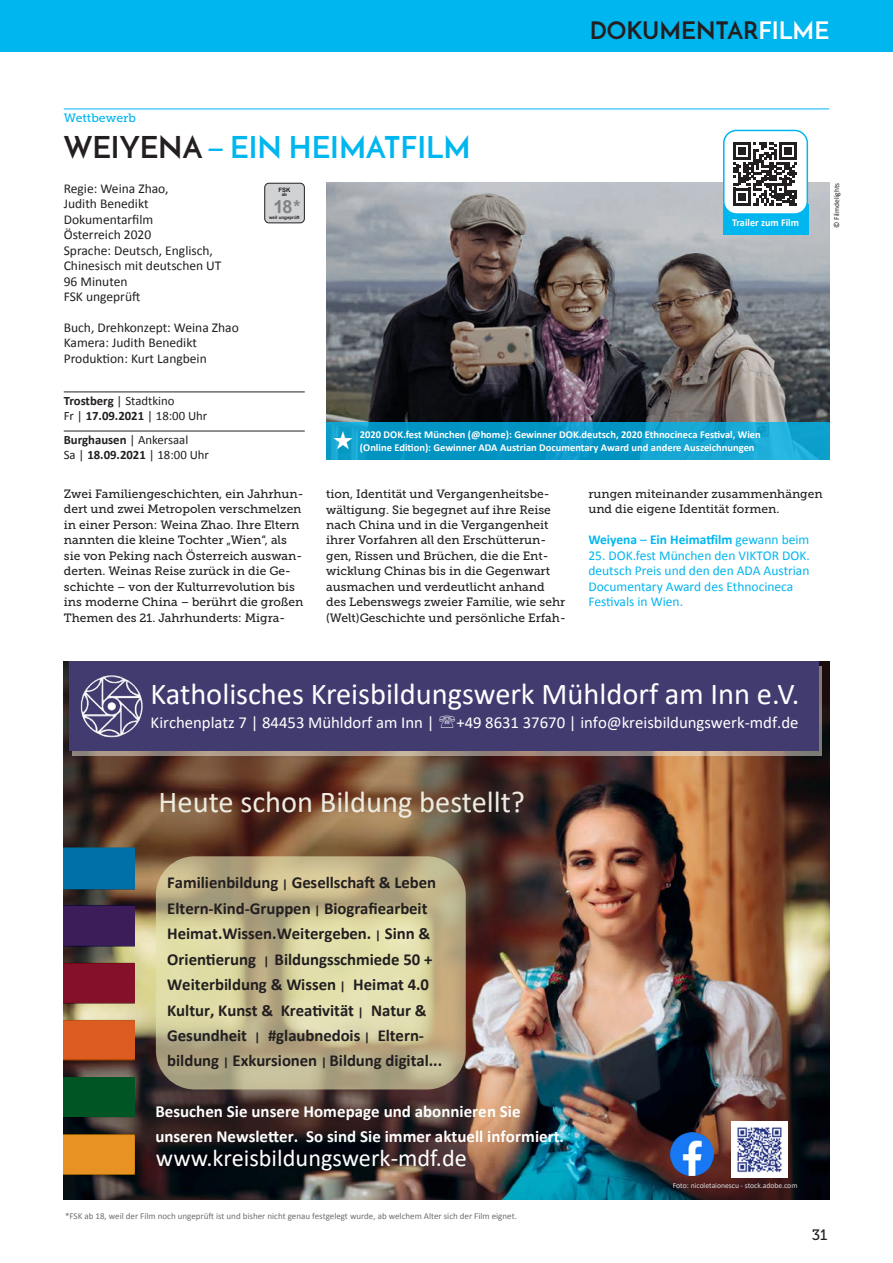
<style>
.page{position:relative;width:893px;height:1263px;background:#fff}
.page>*{position:absolute;margin:0;border:0;box-sizing:border-box;transform-origin:0 0}
.t1{font:30.45px "Calibri";color:#fff}
.t2{font:30.45px "Calibri";color:#eeece1}
.t3{font:700 30px "Josefin Sans";color:#00b6ef}
.t4{font:24.3px "Calibri";color:#fff}
.t5{font:700 24px "Josefin Sans";color:#231f20}
.t6{font:700 18px "Arial";color:#808285}
.t7{font:700 16.95px/24.8px "Calibri";color:#fff}
.t8{font:700 16.8px/25.5px "Calibri";letter-spacing:-.005em;color:#231f20}
.t9{font:16.8px "Calibri";color:#fff}
.t10{font:15px "Museo Slab 500";color:#231f20}
.t11{font:13.5px/15.5px "Calibri";color:#231f20}
.t12{font:13.5px/15.5px "Calibri";color:#00b6ef}
.t13{font:700 13.5px "Calibri";color:#00b6ef}
.t14{font:12.75px/15.3px "Calibri";color:#231f20}
.t15{font:12px/15.5px "Museo Slab 500";color:#231f20}
.t16{font:12px "Museo Slab 500";color:#00b6ef}
.t17{font:700 10.5px/12.6px "Calibri";color:#fff}
.t18{font:9px "Calibri";color:#6c6d70}
.t19{font:7.65px "Calibri";color:#dcdddf}
.t20{font:7.5px "Calibri";color:#231f20}
.t21{font:700 6px "Arial";color:#231f20}
.t22{font:700 4.5px "Arial";color:#231f20}
.s1{color:#231f20}
.s2{font-family:"Calibri";font-weight:400}
.s3{color:#fff}
.s4{font-weight:700}
.s5{font-weight:400}
.s6{font-size:12.15px}
</style>
<div class="page">
<div style="left:0;top:0;width:893px;height:51px;background:#00b6ef"></div>
<img style="left:326px;top:183px;width:503px;height:239px">
<hr style="left:64px;top:109px;width:765px;height:1px;background:#00b6ef">
<div style="left:723px;top:204px;width:85px;height:31px;background:#00b6ef"></div>
<div style="left:724px;top:130px;width:83px;height:84px;background:#fff;border-radius:13px"></div>
<svg style="left:733px;top:142px;width:64px;height:64px"></svg>
<div style="left:723px;top:130px;width:85px;height:85px;border:2px solid #00b6ef;border-radius:13px"></div>
<hr style="left:64px;top:392px;width:241px;height:1px;background:#231f20">
<hr style="left:64px;top:431px;width:241px;height:1px;background:#231f20">
<svg style="left:326px;top:422px;width:503px;height:37px;background:#0b9cca"></svg>
<img style="left:64px;top:662px;width:765px;height:537px">
<img style="left:64px;top:847px;width:71px;height:327px">
<img style="left:732px;top:1122px;width:56px;height:55px">
<div style="left:72px;top:666px;width:749px;height:90px;background:#eeece1;opacity:.5"></div>
<div style="left:69px;top:662px;width:749px;height:89px;background:#423b70"></div>
<img style="left:80px;top:675px;width:63px;height:63px">
<img style="left:671px;top:1132px;width:43px;height:43px">
<div style="left:156px;top:856px;width:310px;height:233px;background:#e4e3b2;border-radius:39px;opacity:.64"></div>
<div style="left:265px;top:183px;width:39px;height:40px;background:#d1d2d4;border-radius:4px"></div>
<div style="left:265px;top:183px;width:40px;height:40px;border:1px solid #231f20;border-radius:4px"></div>
<svg style="left:334px;top:430px;width:19px;height:19px"></svg>
<p class="t16" style="left:64px;top:111px;width:74px">Wettbewerb</p>
<h2 class="t3" style="left:64px;top:129px;width:408px"><span class="s1">WEIYENA</span> <span class="s2">‒</span> EIN HEIMATFILM</h2>
<p class="t11" style="left:64px;top:181px;width:159px">Regie: Weina Zhao,<br>Judith Benedikt<br>Dokumentarfilm<br>Österreich 2020<br>Sprache: Deutsch, Englisch,<br>Chinesisch mit deutschen UT<br>96 Minuten<br>FSK ungeprüft</p>
<p class="t11" style="left:64px;top:320px;width:177px">Buch, Drehkonzept: Weina Zhao<br>Kamera: Judith Benedikt<br>Produktion: Kurt Langbein</p>
<p class="t21" style="left:278px;top:186px;width:13px">FSK</p>
<p class="t22" style="left:282px;top:192px;width:7px">ab</p>
<h3 class="t6" style="left:273px;top:195px;width:29px">18*</h3>
<p class="t22" style="left:269px;top:214px;width:32px">weil ungeprüft</p>
<h3 class="t5" style="left:590px;top:16px;width:241px">DOKUMENTAR<span class="s3">FILME</span></h3>
<p class="t17" style="left:732px;top:217px;width:69px">Trailer zum Film</p>
<p class="t20" style="left:832px;top:228px;width:46px;rotate:-90deg">© Filmdelights</p>
<p class="t14" style="left:64px;top:393px;width:145px"><span class="s4">Trostberg</span> | Stadtkino<br>Fr | <span class="s4">17.09.2021</span> | 18:00 Uhr</p>
<p class="t14" style="left:64px;top:432px;width:147px"><span class="s4">Burghausen</span> | Ankersaal<br>Sa | <span class="s4">18.09.2021</span> | 18:00 Uhr</p>
<p class="t17" style="left:360px;top:428px;width:402px">2020 DOK.fest München (@home): Gewinner DOK.deutsch, 2020 Ethnocineca Festival, Wien (Online Edition): Gewinner ADA Austrian Documentary Award und andere Auszeichnungen</p>
<p class="t15" style="left:64px;top:486px;width:241px">Zwei Familiengeschichten, ein Jahrhun&shy;dert und zwei Metropolen verschmelzen in einer Person: Weina Zhao. Ihre Eltern nannten die kleine Tochter „Wien“, als sie von Peking nach Österreich auswan&shy;derten. Weinas Reise zurück in die Ge&shy;schichte – von der Kulturrevolution bis ins moderne China – berührt die großen Themen des 21. Jahrhunderts: Migra-</p>
<p class="t15" style="left:326px;top:486px;width:241px">tion, Identität und Vergangenheitsbe&shy;wältigung. Sie begegnet auf ihre Reise nach China und in die Vergangenheit ihrer Vorfahren all den Erschütterun&shy;gen, Rissen und Brüchen, die die Ent&shy;wicklung Chinas bis in die Gegenwart ausmachen und verdeutlicht anhand des Lebenswegs zweier Familie, wie sehr (Welt)Geschichte und persönliche Erfah-</p>
<p class="t15" style="left:588px;top:486px;width:236px">rungen miteinander zusammenhängen und die eigene Identität formen.</p>
<p class="t13" style="left:588px;top:531px;width:222px">Weiyena <span class="s5">–</span> Ein Heimatfilm <span class="s5">gewann beim</span></p>
<p class="t12" style="left:588px;top:548px;width:223px">25. DOK.fest München den VIKTOR DOK. deutsch Preis und den den ADA Austrian<br>Documentary Award des Ethnocineca<br>Festivals in Wien.</p>
<h1 class="t1" style="left:151px;top:673px;width:650px">Katholisches Kreisbildungswerk Mühldorf am Inn e.V.</h1>
<h3 class="t9" style="left:151px;top:710px;width:285px">Kirchenplatz 7 | 84453 Mühldorf am Inn |</h3>
<h3 class="t9" style="left:456px;top:710px;width:344px">+49 8631 37670 | info@kreisbildungswerk-mdf.de</h3>
<h1 class="t2" style="left:159px;top:780px;width:368px">Heute schon Bildung bestellt?</h1>
<p class="t8" style="left:167px;top:870px;width:276px">Familienbildung <span class="s6">|</span> Gesellschaft &amp; Leben Eltern-Kind-Gruppen <span class="s6">|</span> Biografiearbeit Heimat.Wissen.Weitergeben. <span class="s6">|</span> Sinn &amp; Orientierung <span class="s6">|</span> Bildungsschmiede 50 + Weiterbildung &amp; Wissen <span class="s6">|</span> Heimat 4.0<br>Kultur, Kunst &amp; Kreativität <span class="s6">|</span> Natur &amp; Gesundheit <span class="s6">|</span> #glaubnedois <span class="s6">|</span> Eltern&shy;bildung <span class="s6">|</span> Exkursionen <span class="s6">|</span> Bildung digital...</p>
<h3 class="t7" style="left:155px;top:1099px;width:410px">Besuchen Sie unsere Homepage und abonnieren Sie unseren Newsletter. So sind Sie immer aktuell informiert.</h3>
<h3 class="t4" style="left:156px;top:1141px;width:312px">www.kreisbildungswerk-mdf.de</h3>
<p class="t18" style="left:65px;top:1210px;width:453px">*FSK ab 18, weil der Film noch ungeprüft ist und bisher nicht genau festgelegt wurde, ab welchem Alter sich der Film eignet.</p>
<p class="t19" style="left:673px;top:1180px;width:126px">Foto: nicoletaionescu - stock.adobe.com</p>
<p class="t10" style="left:812px;top:1227px;width:17px">31</p>
</div>
